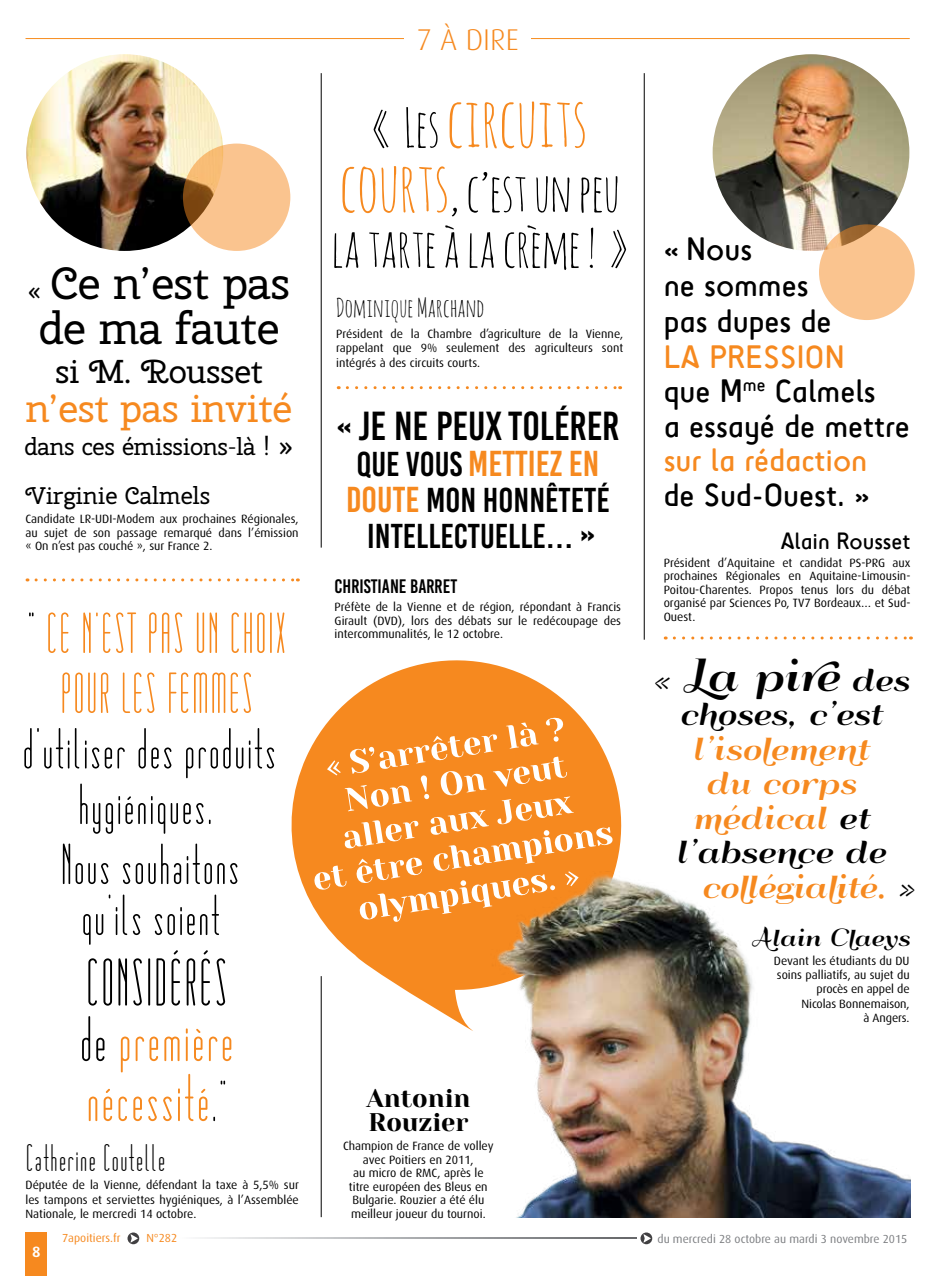
<style>
.page{position:relative;width:936px;height:1276px;background:#fff}
.page>*{position:absolute;margin:0;border:0;box-sizing:border-box;transform-origin:0 0}
.t1{font:67.5px "Amatic SC";letter-spacing:-.01em;color:#f6891f}
.t2{font:63px/57.8px "Matchbook";color:#f6891f;text-align:justify}
.t3{font:54px/55.5px "Matchbook";color:#000;text-align:center}
.t4{font:54px/60px "Matchbook";color:#f6891f;text-align:center}
.t5{font:52.5px/55.5px "Amatic SC";letter-spacing:-.01em;color:#000}
.t6{font:45px/45px "Cherry Swash";letter-spacing:-.01em;color:#000}
.t7{font:40.5px "Bebas Kai";color:#000}
.t8{font:40.5px "Qumpellka No 12";color:#000}
.t9{font:39px "Cherry Swash";letter-spacing:-.01em;color:#f6891f}
.t10{font:36px "Matchbook";color:#000}
.t11{font:36px "Bebas Kai";color:#f6891f}
.t12{font:34.5px/36px "Bebas Kai";color:#000;text-align:center}
.t13{font:33px/36px "Sci Fly Sans";color:#000}
.t14{font:33px "Sci Fly Sans";color:#f6891f}
.t15{font:33px "Cherry Swash";letter-spacing:-.01em;color:#000}
.t16{font:30px "Qumpellka No 12";color:#f6891f}
.t17{font:30px "Qumpellka No 12";letter-spacing:-.005em;color:#000}
.t18{font:300 30px "Dax";color:#f6891f}
.t19{font:25.5px "Amatic SC";color:#000}
.t20{font:25.5px/24px "Yeseva One";color:#000}
.t21{font:24px/48.4px "Cherry Swash";letter-spacing:-.01em;color:#000}
.t22{font:24px "Sci Fly Sans";color:#000}
.t23{font:21.75px "Qumpellka No 12";color:#000}
.t24{font:19.5px "Bebas Kai";color:#000}
.t25{font:700 15px "Dax";color:#fff}
.t26{font:12px/13.5px "Dax";color:#000;text-align:justify}
.t27{font:11.7px "Dax";color:#7c7e81}
.t28{font:11.7px "Dax";color:#f6891f}
.s1{font-size:30px}
.s2{font-size:33px}
.s3{color:#000}
.s4{font-size:60px;color:#000}
.s5{font-size:54px;color:#000}
.s6{font-size:52.5px;color:#000}
.s7{font-size:67.5px;color:#f6891f}
.s8{font-size:34.5px}
.s9{font-size:34.5px;color:#000}
.s10{font-size:36px;color:#f6891f}
.s11{color:#f6891f}
</style>
<div class="page">
<div style="left:26px;top:1232px;width:21px;height:44px;background:#f6891f"></div>
<svg style="left:127px;top:1232px;width:12px;height:12px"></svg>
<svg style="left:640px;top:1232px;width:12px;height:12px"></svg>
<svg style="left:200px;top:1238px;width:436px;height:1px"></svg>
<hr style="left:26px;top:38px;width:883px;height:1px;background:#f78d1e">
<div style="left:404px;top:27px;width:127px;height:33px;background:#fff"></div>
<hr style="left:321px;top:73px;width:1px;height:474px;background:#000">
<hr style="left:643px;top:73px;width:1px;height:566px;background:#000">
<svg style="left:291px;top:637px;width:353px;height:375px"></svg>
<svg style="left:329px;top:936px;width:103px;height:76px"></svg>
<hr style="left:321px;top:976px;width:1px;height:241px;background:#000">
<svg style="left:347px;top:386px;width:273px;height:3px"></svg>
<svg style="left:674px;top:636px;width:237px;height:3px"></svg>
<svg style="left:36px;top:578px;width:262px;height:3px"></svg>
<svg style="left:314px;top:717px;width:299px;height:205px;background:#f79e47"></svg>
<img style="left:432px;top:872px;width:478px;height:345px">
<img style="left:26px;top:54px;width:197px;height:197px;border-radius:98px">
<svg style="left:183px;top:144px;width:107px;height:107px;background:#edb67f"></svg>
<img style="left:712px;top:54px;width:197px;height:197px;border-radius:98px">
<svg style="left:819px;top:224px;width:95px;height:96px;background:#f4be89"></svg>
<h3 class="t6" style="left:28px;top:261px;width:264px"><span class="s1">«</span> Ce n’est pas de ma faute</h3>
<h3 class="t15" style="left:55px;top:350px;width:209px">si M. Rousset</h3>
<h3 class="t9" style="left:26px;top:383px;width:268px">n’est pas invité</h3>
<h3 class="t21" style="left:24px;top:423px;width:271px">dans ces émissions-là ! <span class="s2">»<br></span>Virginie Calmels</h3>
<p class="t26" style="left:26px;top:512px;width:274px">Candidate LR-UDI-Modem aux prochaines Régionales, au sujet de son passage remarqué dans l’émission « On n’est pas couché », sur France 2.</p>
<h3 class="t4" style="left:26px;top:604px;width:262px"><span class="s3">"</span> ce n’est pas un choix pour les femmes</h3>
<h3 class="t3" style="left:22px;top:722px;width:256px">d’utiliser des produits hygiéniques.</h3>
<h3 class="t3" style="left:60px;top:839px;width:181px;line-height:51px">Nous souhaitons qu’ils soient</h3>
<h2 class="t2" style="left:79px;top:954px;width:157px"><span class="s3">considérés </span><span class="s4">de</span> première nécessité<span class="s5">."</span></h2>
<h3 class="t10" style="left:26px;top:1139px;width:142px">Catherine Coutelle</h3>
<p class="t26" style="left:26px;top:1178px;width:275px;line-height:14.4px">Députée de la Vienne, défendant la taxe à 5,5% sur les tampons et serviettes hygiéniques, à l’Assemblée Nationale, le mercredi 14 octobre.</p>
<h3 class="t18" style="left:416px;top:24px;width:104px">7 à dire</h3>
<h1 class="t1" style="left:371px;top:79px;width:218px"><span class="s6">« Les</span> circuits</h1>
<h3 class="t5" style="left:331px;top:164px;width:298px"><span class="s7">courts</span>, c’est un peu la tarte à la crème ! »</h3>
<h3 class="t19" style="left:336px;top:291px;width:150px">Dominique Marchand</h3>
<p class="t26" style="left:336px;top:327px;width:289px">Président de la Chambre d’agriculture de la Vienne, rappelant que 9% seulement des agriculteurs sont</p>
<p class="t26" style="left:336px;top:356px;width:146px">intégrés à des circuits courts.</p>
<h3 class="t7" style="left:337px;top:404px;width:284px"><span class="s8">«</span> JE NE PEUX TOLÉRER</h3>
<h3 class="t11" style="left:356px;top:444px;width:244px"><span class="s9">QUE VOUS</span> METTIEZ EN</h3>
<h3 class="t12" style="left:346px;top:482px;width:265px"><span class="s10">DOUTE</span> MON HONNÊTETÉ<br>INTELLECTUELLE… »</h3>
<h3 class="t24" style="left:334px;top:576px;width:124px">CHRISTIANE BARRET</h3>
<p class="t26" style="left:334px;top:600px;width:288px">Préfète de la Vienne et de région, répondant à Francis Girault (DVD), lors des débats sur le redécoupage des intercommunalités, le 12 octobre.</p>
<h3 class="t20" style="left:366px;top:1086px;width:105px">Antonin<br>Rouzier</h3>
<p class="t26" style="left:343px;top:1139px;width:152px;text-align:center">Champion de France de volley avec Poitiers en 2011,<br>au micro de RMC, après le titre européen des Bleus en<br>Bulgarie. Rouzier a été élu meilleur joueur du tournoi.</p>
<h3 class="t13" style="left:663px;top:231px;width:169px">« Nous<br>ne sommes pas dupes de</h3>
<h3 class="t13" style="left:663px;top:339px;width:248px;line-height:34.5px"><span class="s11">la pression<br></span>que M<sup>me</sup> Calmels<br>a essayé de mettre</h3>
<h3 class="t14" style="left:663px;top:441px;width:205px">sur la rédaction</h3>
<h3 class="t13" style="left:663px;top:477px;width:207px">de Sud-Ouest. »</h3>
<h3 class="t22" style="left:780px;top:526px;width:131px">Alain Rousset</h3>
<p class="t26" style="left:663px;top:556px;width:248px">Président d’Aquitaine et candidat PS-PRG aux prochaines Régionales en Aquitaine-Limousin-Poitou-Charentes. Propos tenus lors du débat organisé par Sciences Po, TV7 Bordeaux… et Sud-Ouest.</p>
<h3 class="t8" style="left:652px;top:644px;width:258px"><span class="s1">«</span> La pire <span class="s1">des</span></h3>
<h3 class="t17" style="left:679px;top:691px;width:204px">choses, c’est</h3>
<h3 class="t16" style="left:692px;top:725px;width:178px">l’isolement</h3>
<h3 class="t16" style="left:705px;top:760px;width:152px">du corps</h3>
<h3 class="t16" style="left:692px;top:794px;width:178px">médical <span class="s3">et</span></h3>
<h3 class="t17" style="left:676px;top:829px;width:211px">l’absence de</h3>
<h3 class="t16" style="left:701px;top:863px;width:214px">collégialité. <span class="s3">»</span></h3>
<h3 class="t23" style="left:750px;top:921px;width:160px">Alain Claeys</h3>
<p class="t26" style="left:773px;top:954px;width:137px;line-height:14.2px;text-align:right">Devant les étudiants du DU soins palliatifs, au sujet du procès en appel de<br>Nicolas Bonnemaison,<br>à Angers.</p>
<p class="t25" style="left:32px;top:1243px;width:10px">8</p>
<p class="t28" style="left:62px;top:1231px;width:60px">7apoitiers.fr</p>
<p class="t28" style="left:146px;top:1231px;width:32px">N°282</p>
<p class="t27" style="left:657px;top:1232px;width:251px">du mercredi 28 octobre au mardi 3 novembre 2015</p>
</div>
